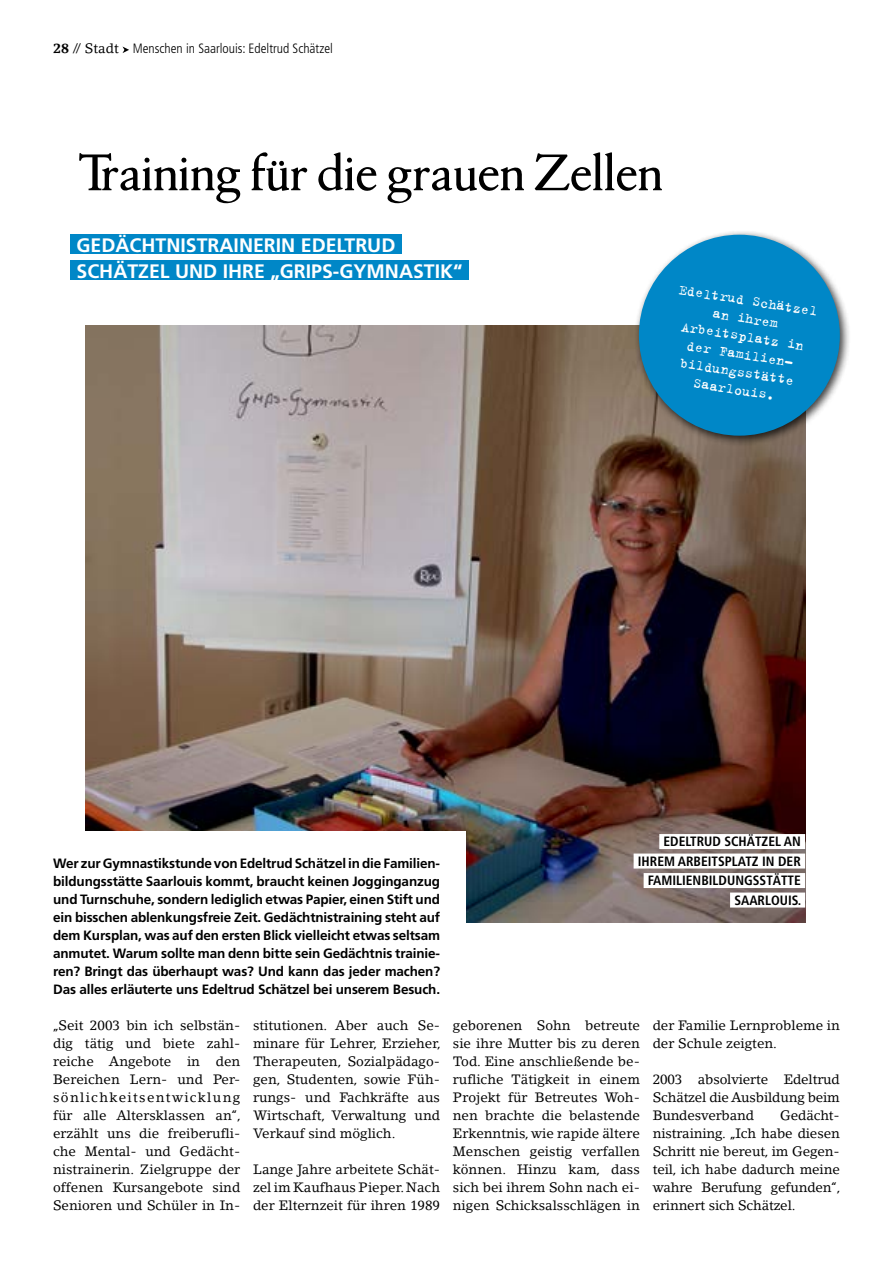
<style>
.page{position:relative;width:893px;height:1263px;background:#fff}
.page>*{position:absolute;margin:0;border:0;box-sizing:border-box;transform-origin:0 0}
.t1{font:600 52.5px "Vosges";color:#000}
.t2{font:700 19.5px/25.7px "Frutiger";color:#fff}
.t3{font:15px/18px "Trixie";color:#fff;text-align:center}
.t4{font:13.5px/18px "Lino Letter";color:#000;text-align:justify}
.t5{font:700 13.5px/18px "Frutiger";letter-spacing:-.01em;color:#000;text-align:justify}
.t6{font:700 condensed 13.5px/19.5px "Frutiger";color:#000;text-align:right}
.t7{font:300 condensed 13.5px "Frutiger";color:#000}
.s1{font-family:"Lino Letter";font-weight:700;font-stretch:normal}
.s2{font-family:"Lino Letter";font-weight:400;font-stretch:normal}
</style>
<div class="page">
<img style="left:85px;top:326px;width:720px;height:596px">
<div style="left:0;top:832px;width:466px;height:300px;background:#fff"></div>
<svg style="left:122px;top:47px;width:7px;height:6px"></svg>
<div style="left:70px;top:235px;width:332px;height:19px;background:#0087c7"></div>
<div style="left:70px;top:260px;width:399px;height:20px;background:#0087c7"></div>
<div style="left:634px;top:230px;width:217px;height:217px;background:#000;opacity:.75"></div>
<div style="left:639px;top:235px;width:201px;height:201px;background:#0087c7;border-radius:50%"></div>
<div style="left:659px;top:834px;width:146px;height:15px;background:#fff"></div>
<div style="left:634px;top:853px;width:171px;height:15px;background:#fff"></div>
<div style="left:644px;top:873px;width:161px;height:15px;background:#fff"></div>
<div style="left:730px;top:892px;width:75px;height:15px;background:#fff"></div>
<p class="t7" style="left:53px;top:41px;width:281px"><span class="s1">28</span> <span class="s2">// Stadt</span> Menschen in Saarlouis: Edeltrud Schätzel</p>
<h1 class="t1" style="left:77px;top:144px;width:586px">Training für die grauen Zellen</h1>
<h2 class="t2" style="left:77px;top:232px;width:388px">GEDÄCHTNISTRAINERIN EDELTRUD<br>SCHÄTZEL UND IHRE „GRIPS-GYMNASTIK“</h2>
<p class="t3" style="left:680px;top:280px;width:142px;rotate:9deg">Edeltrud Schätzel an ihrem<br>Arbeitsplatz in der Familien&shy;bildungsstätte<br>Saarlouis.</p>
<p class="t5" style="left:53px;top:854px;width:388px">Wer zur Gymnastikstunde von Edeltrud Schätzel in die Familien&shy;bildungsstätte Saarlouis kommt, braucht keinen Jogginganzug und Turnschuhe, sondern lediglich etwas Papier, einen Stift und ein bisschen ablenkungsfreie Zeit. Gedächtnistraining steht auf dem Kursplan, was auf den ersten Blick vielleicht etwas seltsam anmutet. Warum sollte man denn bitte sein Gedächtnis trainie&shy;ren? Bringt das überhaupt was? Und kann das jeder machen?<br>Das alles erläuterte uns Edeltrud Schätzel bei unserem Besuch.</p>
<p class="t4" style="left:53px;top:1016px;width:189px">„Seit 2003 bin ich selbstän&shy;dig tätig und biete zahl&shy;reiche Angebote in den Bereichen Lern- und Per&shy;sönlichkeitsentwicklung für alle Altersklassen an“, erzählt uns die freiberufli&shy;che Mental- und Gedächt&shy;nistrainerin. Zielgruppe der offenen Kursangebote sind Senioren und Schüler in In-</p>
<p class="t4" style="left:253px;top:1016px;width:189px">stitutionen. Aber auch Se&shy;minare für Lehrer, Erzieher, Therapeuten, Sozialpädago&shy;gen, Studenten, sowie Füh&shy;rungs- und Fachkräfte aus Wirtschaft, Verwaltung und Verkauf sind möglich.</p>
<p class="t4" style="left:253px;top:1160px;width:189px">Lange Jahre arbeitete Schät&shy;zel im Kaufhaus Pieper. Nach der Elternzeit für ihren 1989</p>
<p class="t6" style="left:638px;top:832px;width:165px">EDELTRUD SCHÄTZEL AN<br>IHREM ARBEITSPLATZ IN DER<br>FAMILIENBILDUNGSSTÄTTE<br>SAARLOUIS.</p>
<p class="t4" style="left:453px;top:1016px;width:189px">geborenen Sohn betreute sie ihre Mutter bis zu deren Tod. Eine anschließende be&shy;rufliche Tätigkeit in einem Projekt für Betreutes Woh&shy;nen brachte die belastende Erkenntnis, wie rapide ältere Menschen geistig verfallen können. Hinzu kam, dass sich bei ihrem Sohn nach ei&shy;nigen Schicksalsschlägen in</p>
<p class="t4" style="left:653px;top:1016px;width:189px">der Familie Lernprobleme in der Schule zeigten.</p>
<p class="t4" style="left:653px;top:1070px;width:189px">2003 absolvierte Edeltrud Schätzel die Ausbildung beim Bundesverband</p>
<p class="t4" style="left:653px;top:1106px;width:189px;text-indent:127px">Gedächt&shy;nistraining. „Ich habe diesen Schritt nie bereut, im Gegen&shy;teil, ich habe dadurch meine wahre Berufung gefunden“, erinnert sich Schätzel.</p>
</div>
